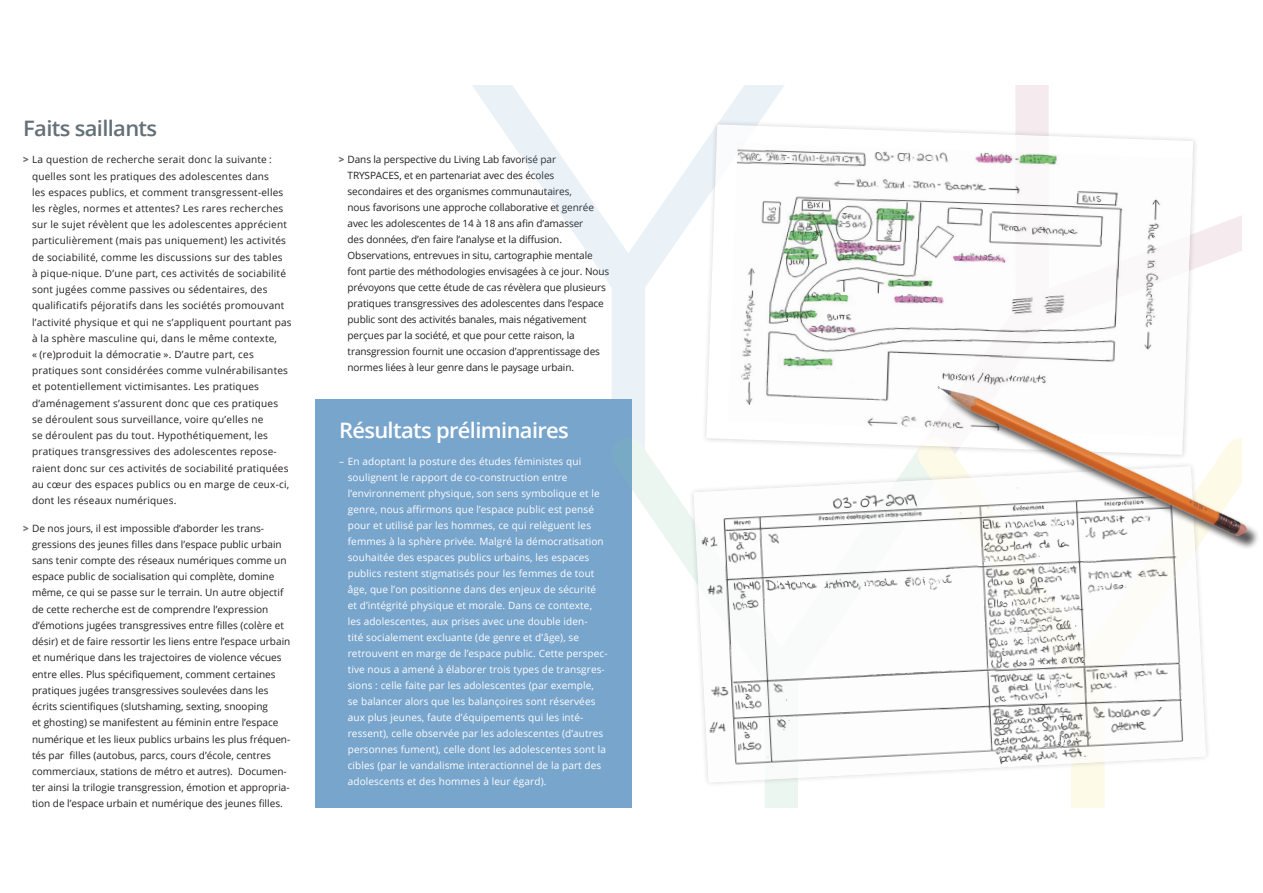
<style>
.page{position:relative;width:1263px;height:893px;background:#fff}
.page>*{position:absolute;margin:0;border:0;box-sizing:border-box;transform-origin:0 0}
.t1{font:600 21.3px "Open Sans";letter-spacing:-.03em;color:#fff}
.t2{font:600 21.3px "Open Sans";letter-spacing:-.03em;color:#647077}
.t3{font:10.05px/16.2px "Open Sans";color:#231f20}
.t4{font:10.05px/16.2px "Open Sans";letter-spacing:.02em;color:#231f20}
.t5{font:10.05px/16px "Open Sans";letter-spacing:.01em;color:#fff}
.s1{font-weight:800;color:#647077}
</style>
<div class="page">
<div style="left:316px;top:399px;width:316px;height:408px;background:#78a5cc"></div>
<svg style="left:473px;top:86px;width:311px;height:350px"></svg>
<svg style="left:1015px;top:86px;width:226px;height:181px"></svg>
<svg style="left:632px;top:436px;width:166px;height:371px"></svg>
<svg style="left:1071px;top:788px;width:34px;height:19px"></svg>
<div style="left:688px;top:460px;width:524px;height:328px;background:#231f20;opacity:.25"></div>
<img style="left:693px;top:466px;width:513px;height:316px">
<div style="left:701px;top:119px;width:498px;height:341px;background:#231f20;opacity:.25"></div>
<svg style="left:706px;top:124px;width:487px;height:331px"></svg>
<img style="left:728px;top:143px;width:464px;height:294px">
<div style="left:941px;top:389px;width:319px;height:161px;background:#231f20;opacity:.75"></div>
<img style="left:937px;top:290px;width:311px;height:338px">
<h1 class="t2" style="left:23px;top:113px;width:136px">Faits saillants</h1>
<p class="t4" style="left:32px;top:151px;width:261px;text-indent:-9px"><span class="s1">&gt;</span> La question de recherche serait donc la suivante : quelles sont les pratiques des adolescentes dans<br>les espaces publics, et comment transgressent-elles les règles, normes et attentes? Les rares recherches sur le sujet révèlent que les adolescentes apprécient particulièrement (mais pas uniquement) les activités de sociabilité, comme les discussions sur des tables<br>à pique-nique. D’une part, ces activités de sociabilité sont jugées comme passives ou sédentaires, des qualificatifs péjoratifs dans les sociétés promouvant l’activité physique et qui ne s’appliquent pourtant pas à la sphère masculine qui, dans le même contexte,<br>« (re)produit la démocratie ». D’autre part, ces pratiques sont considérées comme vulnérabilisantes et potentiellement victimisantes. Les pratiques d’aménagement s’assurent donc que ces pratiques<br>se déroulent sous surveillance, voire qu’elles ne<br>se déroulent pas du tout. Hypothétiquement, les pratiques transgressives des adolescentes repose&shy;raient donc sur ces activités de sociabilité pratiquées au cœur des espaces publics ou en marge de ceux-ci, dont les réseaux numériques.</p>
<p class="t3" style="left:32px;top:520px;width:260px;text-indent:-9px"><span class="s1">&gt;</span> De nos jours, il est impossible d’aborder les trans&shy;gressions des jeunes filles dans l’espace public urbain sans tenir compte des réseaux numériques comme un espace public de socialisation qui complète, domine même, ce qui se passe sur le terrain. Un autre objectif de cette recherche est de comprendre l’expression d’émotions jugées transgressives entre filles (colère et désir) et de faire ressortir les liens entre l’espace urbain et numérique dans les trajectoires de violence vécues entre elles. Plus spécifiquement, comment certaines pratiques jugées transgressives soulevées dans les écrits scientifiques (slutshaming, sexting, snooping<br>et ghosting) se manifestent au féminin entre l’espace numérique et les lieux publics urbains les plus fréquen&shy;tés par filles (autobus, parcs, cours d’école, centres commerciaux, stations de métro et autres). Documen&shy;ter ainsi la trilogie transgression, émotion et appropria&shy;tion de l’espace urbain et numérique des jeunes filles.</p>
<p class="t3" style="left:348px;top:151px;width:263px;text-indent:-9px"><span class="s1">&gt;</span> Dans la perspective du Living Lab favorisé par TRYSPACES, et en partenariat avec des écoles secondaires et des organismes communautaires,<br>nous favorisons une approche collaborative et genrée avec les adolescentes de 14 à 18 ans afin d’amasser<br>des données, d’en faire l’analyse et la diffusion.<br>Observations, entrevues in situ, cartographie mentale font partie des méthodologies envisagées à ce jour. Nous prévoyons que cette étude de cas révèlera que plusieurs pratiques transgressives des adolescentes dans l’espace public sont des activités banales, mais négativement perçues par la société, et que pour cette raison, la transgression fournit une occasion d’apprentissage des normes liées à leur genre dans le paysage urbain.</p>
<h1 class="t1" style="left:339px;top:416px;width:231px">Résultats préliminaires</h1>
<p class="t5" style="left:348px;top:453px;width:261px;text-indent:-9px">– En adoptant la posture des études féministes qui soulignent le rapport de co-construction entre l’environnement physique, son sens symbolique et le genre, nous affirmons que l’espace public est pensé pour et utilisé par les hommes, ce qui relèguent les femmes à la sphère privée. Malgré la démocratisation souhaitée des espaces publics urbains, les espaces publics restent stigmatisés pour les femmes de tout âge, que l’on positionne dans des enjeux de sécurité et d’intégrité physique et morale. Dans ce contexte, les adolescentes, aux prises avec une double iden-<br>tité socialement excluante (de genre et d’âge), se retrouvent en marge de l’espace public. Cette perspec&shy;tive nous a amené à élaborer trois types de transgres&shy;sions : celle faite par les adolescentes (par exemple,<br>se balancer alors que les balançoires sont réservées aux plus jeunes, faute d’équipements qui les inté&shy;ressent), celle observée par les adolescentes (d’autres personnes fument), celle dont les adolescentes sont la cibles (par le vandalisme interactionnel de la part des adolescents et des hommes à leur égard).</p>
</div>
